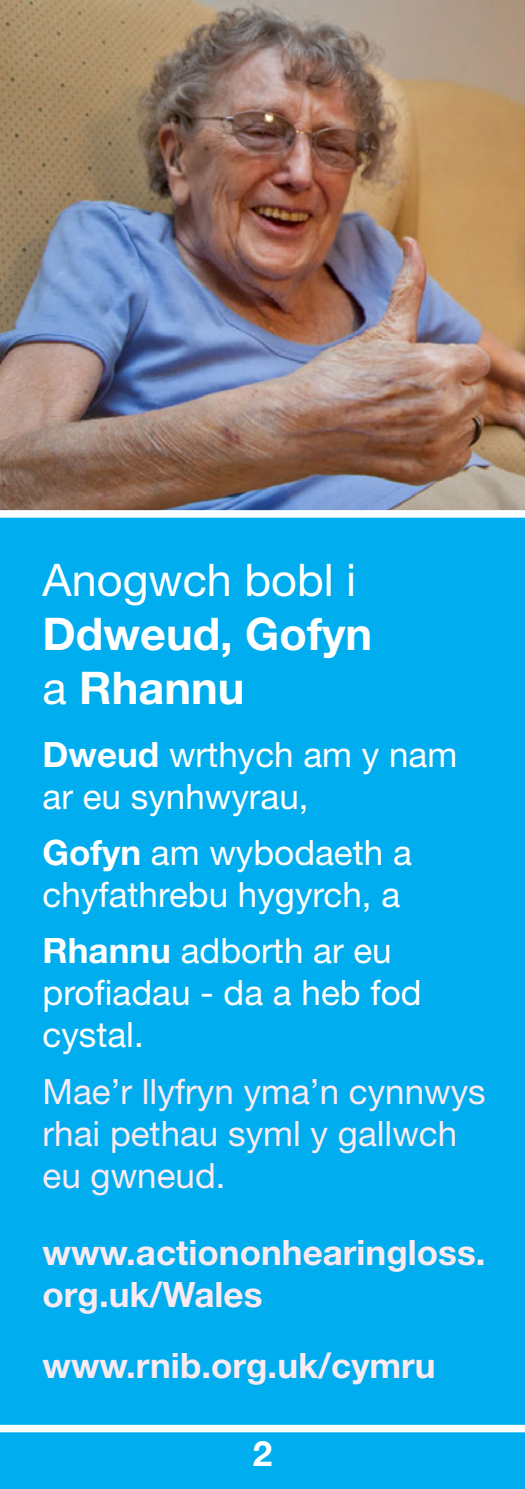
<style>
.page{position:relative;width:525px;height:1489px;background:#fff}
.page>*{position:absolute;margin:0;border:0;box-sizing:border-box;transform-origin:0 0}
.t1{font:700 45px/54px "Helvetica Neue";color:#fff}
.t2{font:35px/42px "Helvetica Neue";color:#fff}
.t3{font:700 35px/42px "Helvetica Neue";color:#fbeaf2}
.t4{font:35px/42px "Helvetica Neue";color:#fbeaf2}
.t5{font:700 35px "Helvetica Neue";color:#fff}
.s1{font-weight:400}
.s2{font-weight:700}
</style>
<div class="page">
<div style="left:0;top:1431px;width:524px;height:57px;background:#00aeef"></div>
<div style="left:0;top:507px;width:524px;height:919px;background:#00aeef"></div>
<img style="left:0;top:0;width:524px;height:510px">
<div style="left:0;top:510px;width:524px;height:7px;background:#fff"></div>
<div style="left:0;top:1424px;width:524px;height:8px;background:#fff"></div>
<p class="t1" style="left:43px;top:551px;width:331px"><span class="s1">Anogwch bobl i<br></span>Ddweud, Gofyn <span class="s1">a</span> Rhannu</p>
<p class="t2" style="left:43px;top:733px;width:416px"><span class="s2">Dweud</span> wrthych am y nam ar eu synhwyrau,</p>
<p class="t2" style="left:43px;top:831px;width:370px"><span class="s2">Gofyn</span> am wybodaeth a chyfathrebu hygyrch, a</p>
<p class="t2" style="left:43px;top:929px;width:380px"><span class="s2">Rhannu</span> adborth ar eu profiadau - da a heb fod cystal.</p>
<p class="t4" style="left:43px;top:1069px;width:444px">Mae’r llyfryn yma’n cynnwys rhai pethau syml y gallwch eu gwneud.</p>
<p class="t3" style="left:43px;top:1230px;width:444px">www.actiononhearingloss. org.uk/Wales</p>
<p class="t3" style="left:43px;top:1343px;width:394px">www.rnib.org.uk/cymru</p>
<p class="t5" style="left:252px;top:1431px;width:21px">2</p>
</div>
